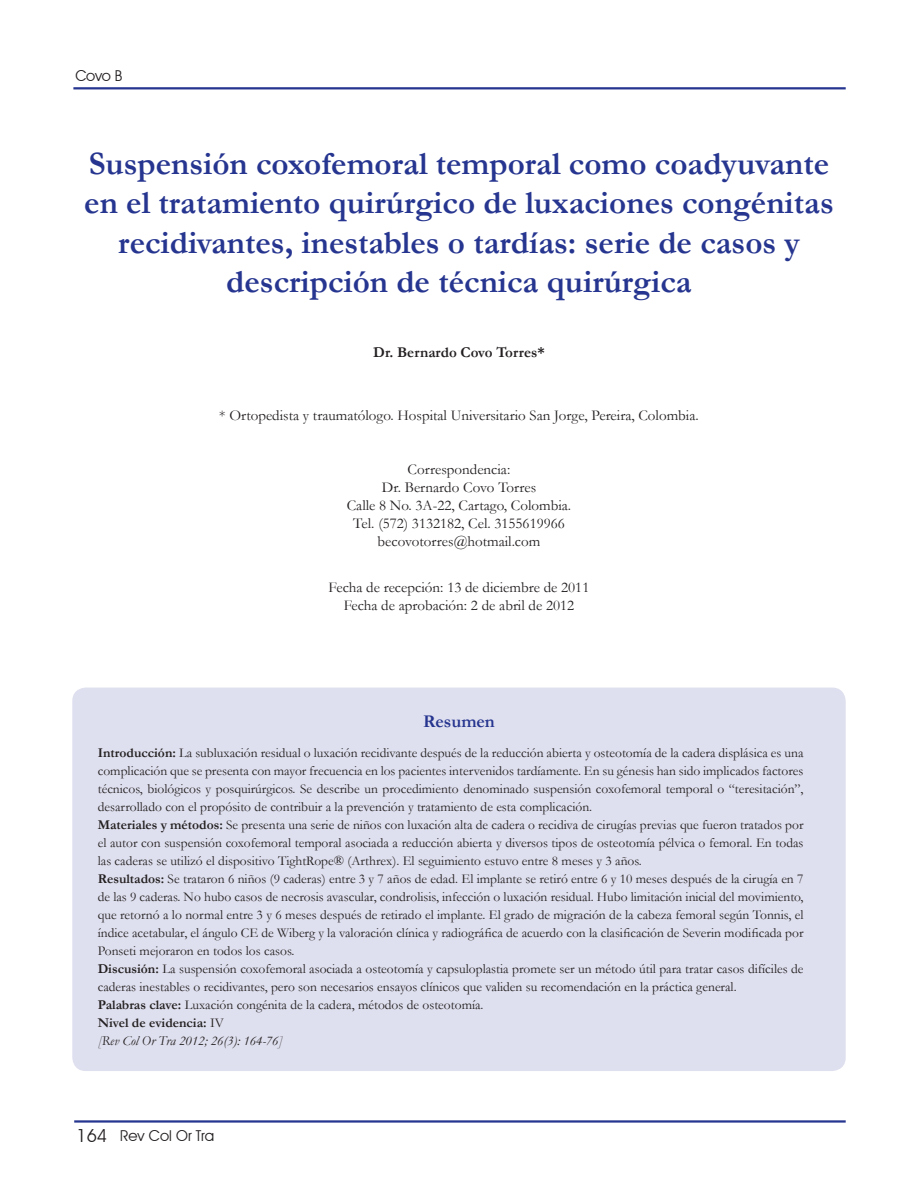
<style>
.page{position:relative;width:918px;height:1188px;background:#fff}
.page>*{position:absolute;margin:0;border:0;box-sizing:border-box;transform-origin:0 0}
.TITULO_ARTICULO{font:700 33px/39.6px "Garamond";color:#26358f;text-align:center}
.TITULO_ABSTRACT{font:700 18px "Garamond";color:#26358f}
.AUTOR{font:15px "Garamond";color:#231f20}
.AUTOR-2{font:700 15px "Garamond";color:#231f20}
.t1{font:15px "Avant Garde IT Cby BT";letter-spacing:-.01em;color:#231f20}
.ABSTRACT{font:13.5px/18px "Garamond";color:#231f20;text-align:justify}
.ABSTRACT-2{font:italic 13.5px "Garamond";color:#231f20}
.ABSTRACT-3{font:700 13.5px "Garamond";color:#231f20}
.s1{font-weight:700}
.s2{font-weight:400}
.s3{font-size:18px}
</style>
<div class="page">
<hr style="left:74px;top:1120px;width:772px;height:3px;background:#26358f">
<hr style="left:73px;top:87px;width:773px;height:2px;background:#26358f">
<div style="left:72px;top:688px;width:774px;height:383px;background:#dfe0ef;border-radius:14px"></div>
<p class="t1" style="left:75px;top:66px;width:48px">Covo B</p>
<p class="TITULO_ARTICULO" style="left:84px;top:143px;width:751px">Suspensión coxofemoral temporal como coadyuvante en el tratamiento quirúrgico de luxaciones congénitas recidivantes, inestables o tardías: serie de casos y descripción de técnica quirúrgica</p>
<p class="AUTOR-2" style="left:373px;top:342px;width:173px">Dr. Bernardo Covo Torres*</p>
<p class="AUTOR" style="left:219px;top:405px;width:481px">* Ortopedista y traumatólogo. Hospital Universitario San Jorge, Pereira, Colombia.</p>
<p class="AUTOR" style="left:408px;top:459px;width:104px">Correspondencia:</p>
<p class="AUTOR" style="left:382px;top:477px;width:156px">Dr. Bernardo Covo Torres</p>
<p class="AUTOR" style="left:347px;top:495px;width:226px">Calle 8 No. 3A-22, Cartago, Colombia.</p>
<p class="AUTOR" style="left:353px;top:513px;width:213px">Tel. (572) 3132182, Cel. 3155619966</p>
<p class="AUTOR" style="left:378px;top:531px;width:164px">becovotorres@hotmail.com</p>
<p class="AUTOR" style="left:329px;top:578px;width:262px">Fecha de recepción: 13 de diciembre de 2011</p>
<p class="AUTOR" style="left:344px;top:596px;width:232px">Fecha de aprobación: 2 de abril de 2012</p>
<p class="TITULO_ABSTRACT" style="left:423px;top:710px;width:73px">Resumen</p>
<p class="ABSTRACT" style="left:98px;top:744px;width:707px"><span class="s1">Introducción:</span> La subluxación residual o luxación recidivante después de la reducción abierta y osteotomía de la cadera displásica es una complicación que se presenta con mayor frecuencia en los pacientes intervenidos tardíamente. En su génesis han sido implicados factores técnicos, biológicos y posquirúrgicos. Se describe un procedimiento denominado suspensión coxofemoral temporal o “teresitación”, desarrollado con el propósito de contribuir a la prevención y tratamiento de esta complicación.</p>
<p class="ABSTRACT" style="left:98px;top:816px;width:707px"><span class="s1">Materiales y métodos:</span> Se presenta una serie de niños con luxación alta de cadera o recidiva de cirugías previas que fueron tratados por el autor con suspensión coxofemoral temporal asociada a reducción abierta y diversos tipos de osteotomía pélvica o femoral. En todas las caderas se utilizó el dispositivo TightRope® (Arthrex). El seguimiento estuvo entre 8 meses y 3 años.</p>
<p class="ABSTRACT" style="left:98px;top:870px;width:707px"><span class="s1">Resultados:</span> Se trataron 6 niños (9 caderas) entre 3 y 7 años de edad. El implante se retiró entre 6 y 10 meses después de la cirugía en 7 de las 9 caderas. No hubo casos de necrosis avascular, condrolisis, infección o luxación residual. Hubo limitación inicial del movimiento, que retornó a lo normal entre 3 y 6 meses después de retirado el implante. El grado de migración de la cabeza femoral según Tonnis, el índice acetabular, el ángulo CE de Wiberg y la valoración clínica y radiográfica de acuerdo con la clasificación de Severin modificada por Ponseti mejoraron en todos los casos.</p>
<p class="ABSTRACT" style="left:98px;top:960px;width:707px"><span class="s1">Discusión:</span> La suspensión coxofemoral asociada a osteotomía y capsuloplastia promete ser un método útil para tratar casos difíciles de caderas inestables o recidivantes, pero son necesarios ensayos clínicos que validen su recomendación en la práctica general.</p>
<p class="ABSTRACT" style="left:98px;top:996px;width:387px"><span class="s1">Palabras clave:</span> Luxación congénita de la cadera, métodos de osteotomía.</p>
<p class="ABSTRACT-3" style="left:98px;top:1014px;width:128px">Nivel de evidencia: <span class="s2">IV</span></p>
<p class="ABSTRACT-2" style="left:98px;top:1032px;width:186px">[Rev Col Or Tra 2012; 26(3): 164-76]</p>
<p class="t1" style="left:77px;top:1127px;width:139px"><span class="s3">164</span> Rev Col Or Tra</p>
</div>
